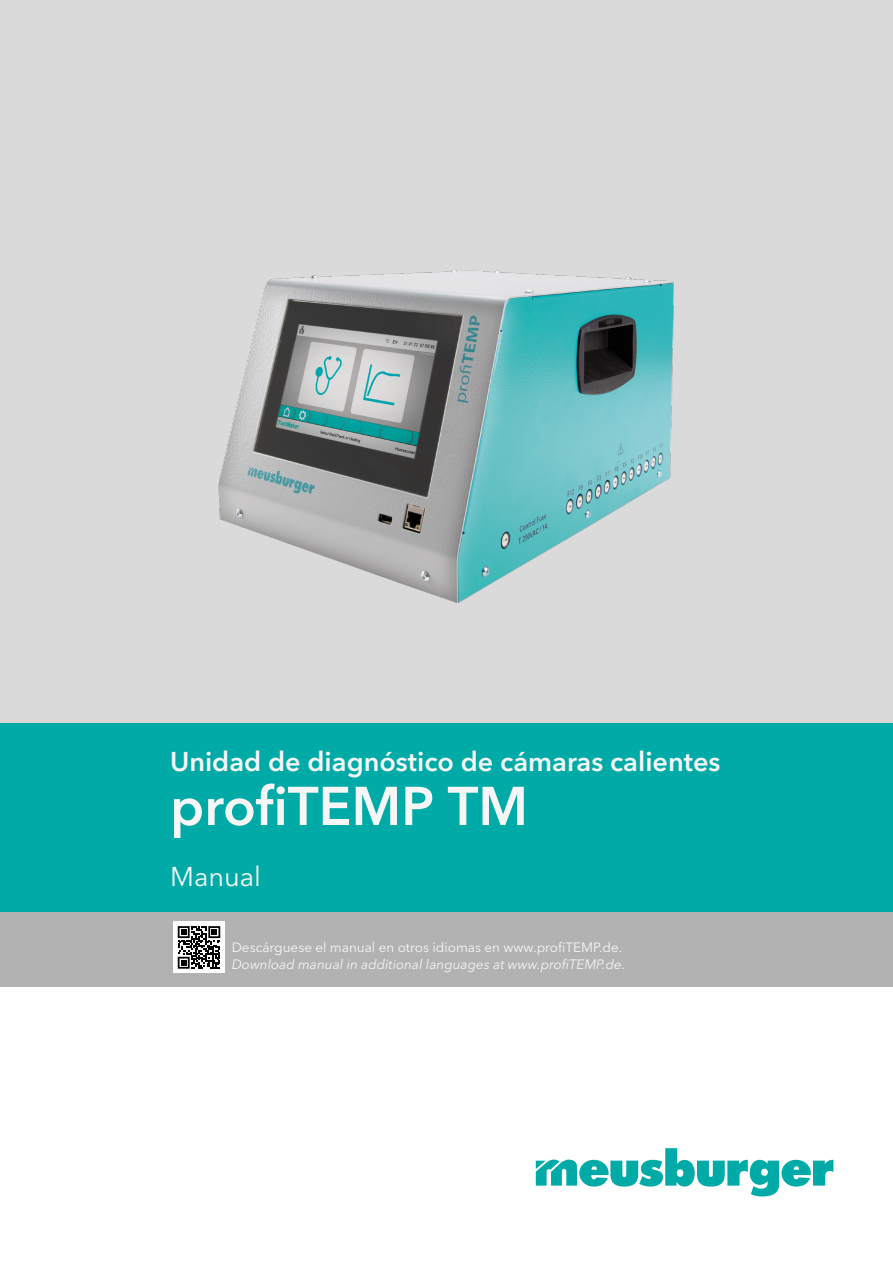
<style>
.page{position:relative;width:893px;height:1263px;background:#fff}
.page>*{position:absolute;margin:0;border:0;box-sizing:border-box;transform-origin:0 0}
.t1{font:600 54px "Avenir Next W1 G";color:#f6f6f6}
.t2{font:600 27px "Avenir Next W1 G";color:#f6f6f6}
.t3{font:27px "Avenir Next W1 G";color:#f6f6f6}
.A_Deckblatt_LAuftext{font:italic 13.5px "Avenir Next W1 G";color:#f6f6f6}
.A_Deckblatt_Lauftext{font:13.5px "Avenir Next W1 G";color:#f6f6f6}
</style>
<div class="page">
<div style="left:0;top:0;width:893px;height:740px;background:#dadada"></div>
<div style="left:0;top:723px;width:893px;height:191px;background:#00aba7"></div>
<svg style="left:536px;top:1148px;width:297px;height:48px"></svg>
<div style="left:0;top:912px;width:893px;height:74px;background:#b3b2b2"></div>
<img style="left:218px;top:270px;width:456px;height:333px">
<div style="left:173px;top:922px;width:52px;height:51px;background:#fff"></div>
<svg style="left:178px;top:926px;width:42px;height:43px"></svg>
<h2 class="t2" style="left:170px;top:745px;width:552px">Unidad de diagnóstico de cámaras calientes</h2>
<h1 class="t1" style="left:170px;top:773px;width:359px">profiTEMP TM</h1>
<h2 class="t3" style="left:170px;top:861px;width:92px">Manual</h2>
<p class="A_Deckblatt_Lauftext" style="left:232px;top:940px;width:392px">Descárguese el manual en otros idiomas en www.profiTEMP.de.</p>
<p class="A_Deckblatt_LAuftext" style="left:232px;top:956px;width:395px">Download manual in additional languages at www.profiTEMP.de.</p>
</div>
